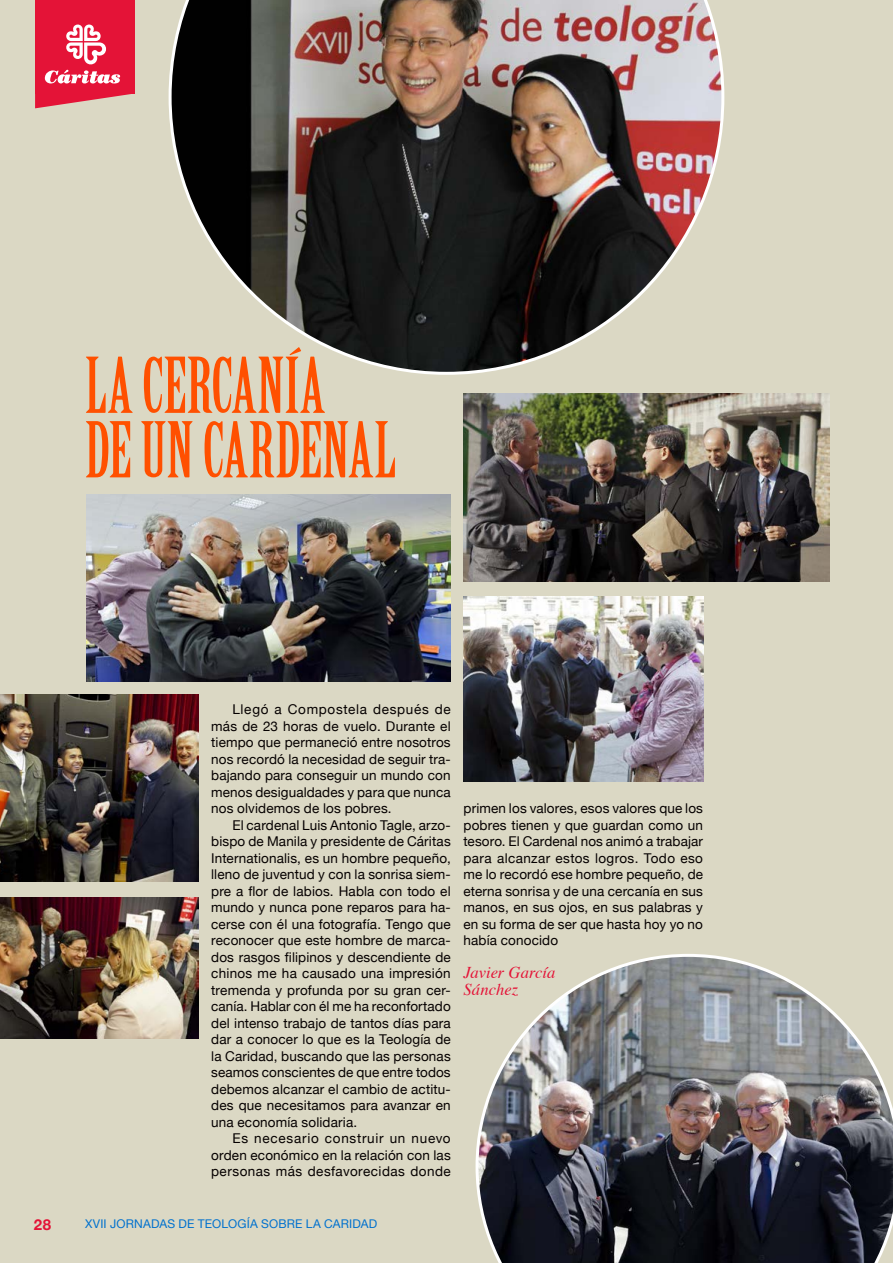
<style>
.page{position:relative;width:893px;height:1263px;background:#dbd8c4}
.page>*{position:absolute;margin:0;border:0;box-sizing:border-box;transform-origin:0 0}
.t1{font:75px/64.5px "Birch Std";color:#ff5000}
.t2{font:italic 16.5px/16.5px "Times";color:#e41337}
.t3{font:700 15px "Helvetica Neue";color:#e41337}
.t4{font:13.5px/16.5px "Helvetica Neue";letter-spacing:.01em;color:#050000;text-align:justify}
.t5{font:12px "Helvetica Neue";letter-spacing:.015em;color:#0071ce}
</style>
<div class="page">
<div style="left:35px;top:0;width:99px;height:94px;background:#e41337"></div>
<svg style="left:35px;top:24px;width:96px;height:84px"></svg>
<img style="left:169px;top:0;width:555px;height:375px">
<img style="left:87px;top:494px;width:364px;height:187px">
<img style="left:463px;top:394px;width:366px;height:187px">
<img style="left:0;top:694px;width:198px;height:188px">
<img style="left:463px;top:596px;width:240px;height:185px">
<img style="left:476px;top:954px;width:417px;height:309px">
<img style="left:0;top:897px;width:198px;height:141px">
<h1 class="t1" style="left:85px;top:355px;width:313px">LA CERCANÍA<br>DE UN CARDENAL</h1>
<p class="t4" style="left:211px;top:702px;width:241px;text-indent:21px">Llegó a Compostela después de más de 23 horas de vuelo. Durante el tiempo que permaneció entre nosotros nos recordó la necesidad de seguir tra&shy;bajando para conseguir un mundo con menos desigualdades y para que nunca nos olvidemos de los pobres.</p>
<p class="t4" style="left:211px;top:817px;width:241px;text-indent:21px">El cardenal Luis Antonio Tagle, arzo&shy;bispo de Manila y presidente de Cáritas Internationalis, es un hombre pequeño, lleno de juventud y con la sonrisa siem&shy;pre a flor de labios. Habla con todo el mundo y nunca pone reparos para ha&shy;cerse con él una fotografía. Tengo que reconocer que este hombre de marca&shy;dos rasgos filipinos y descendiente de chinos me ha causado una impresión tremenda y profunda por su gran cer&shy;canía. Hablar con él me ha reconfortado del intenso trabajo de tantos días para dar a conocer lo que es la Teología de la Caridad, buscando que las personas seamos conscientes de que entre todos debemos alcanzar el cambio de actitu&shy;des que necesitamos para avanzar en una economía solidaria.</p>
<p class="t4" style="left:211px;top:1131px;width:241px;text-indent:21px">Es necesario construir un nuevo orden económico en la relación con las personas más desfavorecidas donde</p>
<p class="t4" style="left:463px;top:801px;width:241px">primen los valores, esos valores que los pobres tienen y que guardan como un tesoro. El Cardenal nos animó a trabajar para alcanzar estos logros. Todo eso me lo recordó ese hombre pequeño, de eterna sonrisa y de una cercanía en sus manos, en sus ojos, en sus palabras y en su forma de ser que hasta hoy yo no había conocido</p>
<p class="t2" style="left:463px;top:963px;width:93px">Javier García<br>Sánchez</p>
<p class="t3" style="left:34px;top:1213px;width:19px">28</p>
<p class="t5" style="left:85px;top:1215px;width:294px">XVII JORNADAS DE TEOLOGÍA SOBRE LA CARIDAD</p>
</div>
